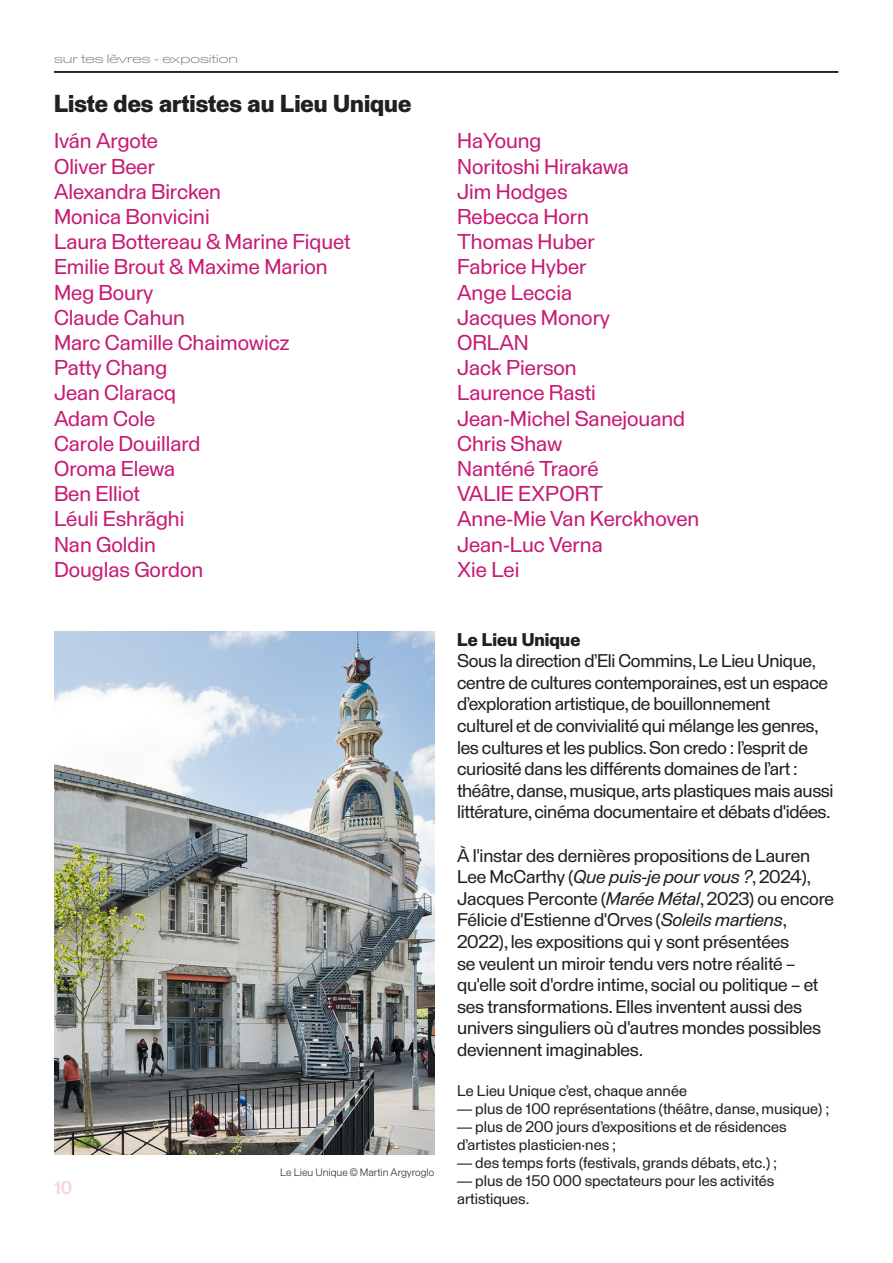
<style>
.page{position:relative;width:893px;height:1263px;background:#fff}
.page>*{position:absolute;margin:0;border:0;box-sizing:border-box;transform-origin:0 0}
.t1{font:700 24px "Staff";color:#231f20}
.t2{font:21px/25.2px "Staff";color:#c71b74}
.t3{font:18px/21.6px "Staff";letter-spacing:-.02em;color:#231f20}
.t4{font:700 18px "Staff";color:#231f20}
.t5{font:600 18px "Staff";color:#fad5e5}
.t6{font:15px/18px "Staff";color:#231f20}
.t7{font:300 12px "Staff X Wide";color:#808285}
.t8{font:300 10.5px "Staff";color:#231f20}
.s1{font-style:italic}
</style>
<div class="page">
<hr style="left:54px;top:71px;width:784px;height:1px;background:#231f20">
<hr style="left:54px;top:72px;width:784px;height:1px;background:#231f20">
<img style="left:54px;top:631px;width:380px;height:523px">
<p class="t7" style="left:54px;top:51px;width:186px">sur tes lèvres - exposition</p>
<p class="t1" style="left:54px;top:90px;width:359px">Liste des artistes au Lieu Unique</p>
<p class="t2" style="left:54px;top:128px;width:106px">Iván Argote<br>Oliver Beer</p>
<p class="t2" style="left:54px;top:179px;width:169px">Alexandra Bircken</p>
<p class="t2" style="left:54px;top:204px;width:157px">Monica Bonvicini</p>
<p class="t2" style="left:54px;top:229px;width:298px">Laura Bottereau &amp; Marine Fiquet</p>
<p class="t2" style="left:54px;top:254px;width:275px">Emilie Brout &amp; Maxime Marion</p>
<p class="t2" style="left:54px;top:279px;width:101px">Meg Boury</p>
<p class="t2" style="left:54px;top:305px;width:237px">Claude Cahun<br>Marc Camille Chaimowicz</p>
<p class="t2" style="left:54px;top:355px;width:115px">Patty Chang</p>
<p class="t2" style="left:54px;top:380px;width:124px">Jean Claracq<br>Adam Cole</p>
<p class="t2" style="left:54px;top:431px;width:148px">Carole Douillard</p>
<p class="t2" style="left:54px;top:456px;width:123px">Oroma Elewa</p>
<p class="t2" style="left:54px;top:481px;width:87px">Ben Elliot</p>
<p class="t2" style="left:54px;top:506px;width:132px">Léuli Eshrãghi</p>
<p class="t2" style="left:54px;top:531px;width:103px">Nan Goldin</p>
<p class="t2" style="left:54px;top:557px;width:151px">Douglas Gordon</p>
<p class="t5" style="left:54px;top:1177px;width:20px">10</p>
<p class="t8" style="left:280px;top:1166px;width:156px">Le Lieu Unique © Martin Argyroglo</p>
<p class="t2" style="left:457px;top:128px;width:86px">HaYoung</p>
<p class="t2" style="left:457px;top:153px;width:173px">Noritoshi Hirakawa</p>
<p class="t2" style="left:457px;top:179px;width:112px">Jim Hodges</p>
<p class="t2" style="left:457px;top:204px;width:133px">Rebecca Horn</p>
<p class="t2" style="left:457px;top:229px;width:139px">Thomas Huber</p>
<p class="t2" style="left:457px;top:254px;width:131px">Fabrice Hyber<br>Ange Leccia</p>
<p class="t2" style="left:457px;top:305px;width:155px">Jacques Monory</p>
<p class="t2" style="left:457px;top:330px;width:73px">ORLAN</p>
<p class="t2" style="left:457px;top:355px;width:121px">Jack Pierson</p>
<p class="t2" style="left:457px;top:380px;width:230px">Laurence Rasti<br>Jean-Michel Sanejouand</p>
<p class="t2" style="left:457px;top:431px;width:107px">Chris Shaw</p>
<p class="t2" style="left:457px;top:456px;width:143px">Nanténé Traoré</p>
<p class="t2" style="left:457px;top:481px;width:147px">VALIE EXPORT</p>
<p class="t2" style="left:457px;top:506px;width:244px">Anne-Mie Van Kerckhoven</p>
<p class="t2" style="left:457px;top:531px;width:147px">Jean-Luc Verna</p>
<p class="t2" style="left:457px;top:557px;width:64px">Xie Lei</p>
<p class="t4" style="left:457px;top:628px;width:125px">Le Lieu Unique</p>
<p class="t3" style="left:457px;top:650px;width:378px">Sous la direction d’Eli Commins, Le Lieu Unique, centre de cultures contemporaines, est un espace d’exploration artistique, de bouillonnement<br>culturel et de convivialité qui mélange les genres, les cultures et les publics. Son credo : l’esprit de curiosité dans les différents domaines de l’art : théâtre, danse, musique, arts plastiques mais aussi littérature, cinéma documentaire et débats d'idées.</p>
<p class="t3" style="left:457px;top:844px;width:378px">À l'instar des dernières propositions de Lauren Lee McCarthy (<span class="s1">Que puis-je pour vous ?</span>, 2024), Jacques Perconte (<span class="s1">Marée Métal</span>, 2023) ou encore Félicie d'Estienne d'Orves (<span class="s1">Soleils martiens</span>, 2022), les expositions qui y sont présentées<br>se veulent un miroir tendu vers notre réalité – qu'elle soit d'ordre intime, social ou politique – et ses transformations. Elles inventent aussi des univers singuliers où d'autres mondes possibles deviennent imaginables.</p>
<p class="t6" style="left:457px;top:1081px;width:231px">Le Lieu Unique c’est, chaque année</p>
<p class="t6" style="left:457px;top:1099px;width:374px">— plus de 100 représentations (théâtre, danse, musique) ;</p>
<p class="t6" style="left:457px;top:1117px;width:331px">— plus de 200 jours d’expositions et de résidences d’artistes plasticien·nes ;</p>
<p class="t6" style="left:457px;top:1153px;width:321px">— des temps forts (festivals, grands débats, etc.) ;</p>
<p class="t6" style="left:457px;top:1171px;width:319px">— plus de 150 000 spectateurs pour les activités artistiques.</p>
</div>
